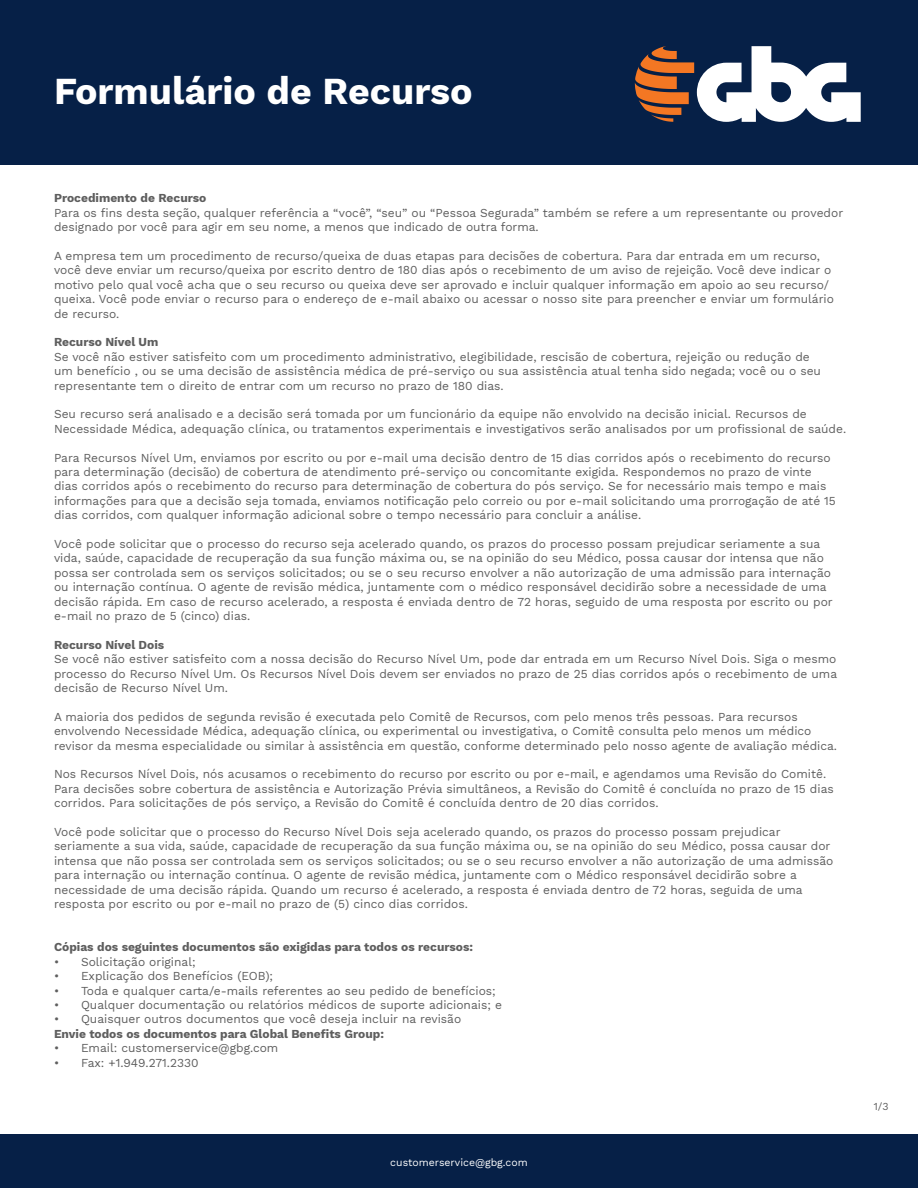
<style>
.page{position:relative;width:918px;height:1188px;background:#fff}
.page>*{position:absolute;margin:0;border:0;box-sizing:border-box;transform-origin:0 0}
.t1{font:700 37.5px "Work Sans";color:#fff}
.t2{font:12px/14.4px "Work Sans";color:#5e5e5e}
.t3{font:700 12px "Work Sans";color:#5e5e5e}
.t4{font:10.5px "Work Sans";color:#fff}
.t5{font:10.5px "Work Sans";color:#5e5e5e}
</style>
<div class="page">
<div style="left:0;top:0;width:918px;height:164px;background:#062047"></div>
<div style="left:0;top:1134px;width:918px;height:54px;background:#062047"></div>
<svg style="left:635px;top:46px;width:226px;height:76px"></svg>
<h1 class="t1" style="left:54px;top:63px;width:420px">Formulário de Recurso</h1>
<p class="t3" style="left:54px;top:189px;width:154px">Procedimento de Recurso</p>
<p class="t2" style="left:54px;top:205px;width:791px">Para os fins desta seção, qualquer referência a “você”, “seu” ou “Pessoa Segurada” também se refere a um representante ou provedor designado por você para agir em seu nome, a menos que indicado de outra forma.</p>
<p class="t2" style="left:54px;top:248px;width:782px">A empresa tem um procedimento de recurso/queixa de duas etapas para decisões de cobertura. Para dar entrada em um recurso, você deve enviar um recurso/queixa por escrito dentro de 180 dias após o recebimento de um aviso de rejeição. Você deve indicar o motivo pelo qual você acha que o seu recurso ou queixa deve ser aprovado e incluir qualquer informação em apoio ao seu recurso/ queixa. Você pode enviar o recurso para o endereço de e-mail abaixo ou acessar o nosso site para preencher e enviar um formulário de recurso.</p>
<p class="t3" style="left:54px;top:333px;width:106px">Recurso Nível Um</p>
<p class="t2" style="left:54px;top:349px;width:769px">Se você não estiver satisfeito com um procedimento administrativo, elegibilidade, rescisão de cobertura, rejeição ou redução de um benefício , ou se uma decisão de assistência médica de pré-serviço ou sua assistência atual tenha sido negada; você ou o seu representante tem o direito de entrar com um recurso no prazo de 180 dias.</p>
<p class="t2" style="left:54px;top:407px;width:794px">Seu recurso será analisado e a decisão será tomada por um funcionário da equipe não envolvido na decisão inicial. Recursos de<br>Necessidade Médica, adequação clínica, ou tratamentos experimentais e investigativos serão analisados por um profissional de saúde.</p>
<p class="t2" style="left:54px;top:450px;width:783px">Para Recursos Nível Um, enviamos por escrito ou por e-mail uma decisão dentro de 15 dias corridos após o recebimento do recurso para determinação (decisão) de cobertura de atendimento pré-serviço ou concomitante exigida. Respondemos no prazo de vinte dias corridos após o recebimento do recurso para determinação de cobertura do pós serviço. Se for necessário mais tempo e mais informações para que a decisão seja tomada, enviamos notificação pelo correio ou por e-mail solicitando uma prorrogação de até 15 dias corridos, com qualquer informação adicional sobre o tempo necessário para concluir a análise.</p>
<p class="t2" style="left:54px;top:536px;width:780px">Você pode solicitar que o processo do recurso seja acelerado quando, os prazos do processo possam prejudicar seriamente a sua vida, saúde, capacidade de recuperação da sua função máxima ou, se na opinião do seu Médico, possa causar dor intensa que não possa ser controlada sem os serviços solicitados; ou se o seu recurso envolver a não autorização de uma admissão para internação ou internação contínua. O agente de revisão médica, juntamente com o médico responsável decidirão sobre a necessidade de uma decisão rápida. Em caso de recurso acelerado, a resposta é enviada dentro de 72 horas, seguido de uma resposta por escrito ou por e-mail no prazo de 5 (cinco) dias.</p>
<p class="t3" style="left:54px;top:636px;width:112px">Recurso Nível Dois</p>
<p class="t2" style="left:54px;top:651px;width:785px;text-align:justify">Se você não estiver satisfeito com a nossa decisão do Recurso Nível Um, pode dar entrada em um Recurso Nível Dois. Siga o mesmo processo do Recurso Nível Um. Os Recursos Nível Dois devem ser enviados no prazo de 25 dias corridos após o recebimento de uma decisão de Recurso Nível Um.</p>
<p class="t2" style="left:54px;top:709px;width:785px">A maioria dos pedidos de segunda revisão é executada pelo Comitê de Recursos, com pelo menos três pessoas. Para recursos envolvendo Necessidade Médica, adequação clínica, ou experimental ou investigativa, o Comitê consulta pelo menos um médico revisor da mesma especialidade ou similar à assistência em questão, conforme determinado pelo nosso agente de avaliação médica.</p>
<p class="t2" style="left:54px;top:767px;width:781px">Nos Recursos Nível Dois, nós acusamos o recebimento do recurso por escrito ou por e-mail, e agendamos uma Revisão do Comitê.<br>Para decisões sobre cobertura de assistência e Autorização Prévia simultâneos, a Revisão do Comitê é concluída no prazo de 15 dias corridos. Para solicitações de pós serviço, a Revisão do Comitê é concluída dentro de 20 dias corridos.</p>
<p class="t2" style="left:54px;top:824px;width:781px">Você pode solicitar que o processo do Recurso Nível Dois seja acelerado quando, os prazos do processo possam prejudicar seriamente a sua vida, saúde, capacidade de recuperação da sua função máxima ou, se na opinião do seu Médico, possa causar dor intensa que não possa ser controlada sem os serviços solicitados; ou se o seu recurso envolver a não autorização de uma admissão para internação ou internação contínua. O agente de revisão médica, juntamente com o Médico responsável decidirão sobre a necessidade de uma decisão rápida. Quando um recurso é acelerado, a resposta é enviada dentro de 72 horas, seguida de uma resposta por escrito ou por e-mail no prazo de (5) cinco dias corridos.</p>
<p class="t3" style="left:54px;top:938px;width:421px">Cópias dos seguintes documentos são exigidas para todos os recursos:</p>
<p class="t2" style="left:54px;top:954px;width:143px">• Solicitação original;</p>
<p class="t2" style="left:54px;top:968px;width:221px">• Explicação dos Benefícios (EOB);</p>
<p class="t2" style="left:54px;top:983px;width:443px">• Toda e qualquer carta/e-mails referentes ao seu pedido de benefícios;</p>
<p class="t2" style="left:54px;top:997px;width:449px">• Qualquer documentação ou relatórios médicos de suporte adicionais; e</p>
<p class="t2" style="left:54px;top:1012px;width:409px">• Quaisquer outros documentos que você deseja incluir na revisão</p>
<p class="t3" style="left:54px;top:1025px;width:331px">Envie todos os documentos para Global Benefits Group:</p>
<p class="t2" style="left:54px;top:1040px;width:226px">• Email: customerservice@gbg.com</p>
<p class="t2" style="left:54px;top:1055px;width:146px">• Fax: +1.949.271.2330</p>
<p class="t4" style="left:390px;top:1154px;width:139px">customerservice@gbg.com</p>
<p class="t5" style="left:874px;top:1098px;width:16px">1/3</p>
</div>
